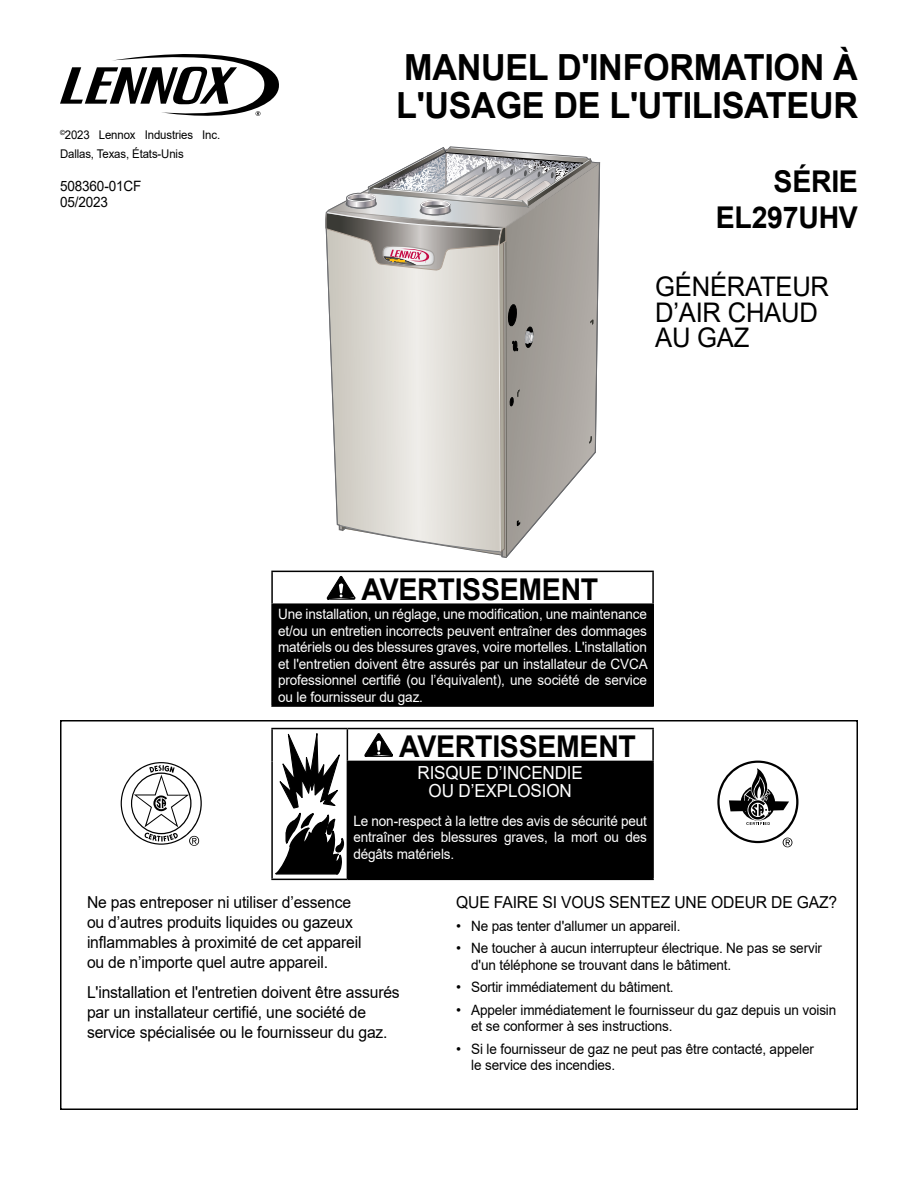
<style>
.page{position:relative;width:918px;height:1188px;background:#fff}
.page>*{position:absolute;margin:0;border:0;box-sizing:border-box;transform-origin:0 0}
.t1{font:700 36px/37.5px "Arial";letter-spacing:-.01em;color:#000;scale:.95 1}
.t2{font:700 30px/36px "Arial";letter-spacing:-.01em;color:#000;text-align:right;scale:.95 1}
.t3{font:27px/25.5px "Arial";letter-spacing:-.01em;color:#000;scale:.95 1}
.t4{font:18px/18px "Arial";letter-spacing:-.01em;color:#fff;text-align:center;scale:.95 1}
.t5{font:16.5px/19.8px "Arial";letter-spacing:-.01em;color:#000;scale:.95 1}
.t6{font:14.25px/16.5px "Arial";letter-spacing:-.01em;color:#fff;text-align:justify;scale:.95 1}
.t7{font:14.25px/16.5px "Arial";letter-spacing:-.01em;color:#000}
.t8{font:14.25px/16.5px "Arial";letter-spacing:-.01em;color:#000;scale:.95 1}
.t9{font:12px/19.5px "Arial";letter-spacing:-.01em;color:#000;scale:.95 1}
</style>
<div class="page">
<svg style="left:60px;top:54px;width:219px;height:62px"></svg>
<svg style="left:325px;top:146px;width:276px;height:412px;background:#c8c5c1"></svg>
<div style="left:272px;top:604px;width:381px;height:102px;background:#000"></div>
<hr style="left:271px;top:571px;width:383px;height:1px;background:#000">
<hr style="left:271px;top:572px;width:2px;height:31px;background:#000">
<hr style="left:652px;top:572px;width:2px;height:31px;background:#000">
<hr style="left:271px;top:603px;width:383px;height:2px;background:#000">
<hr style="left:271px;top:605px;width:2px;height:100px;background:#000">
<hr style="left:652px;top:605px;width:2px;height:100px;background:#000">
<hr style="left:271px;top:705px;width:383px;height:2px;background:#000">
<svg style="left:326px;top:576px;width:30px;height:24px"></svg>
<svg style="left:121px;top:762px;width:81px;height:84px"></svg>
<svg style="left:717px;top:761px;width:81px;height:86px"></svg>
<div style="left:347px;top:761px;width:306px;height:118px;background:#000"></div>
<hr style="left:271px;top:728px;width:76px;height:1px;background:#000">
<hr style="left:271px;top:729px;width:2px;height:32px;background:#000">
<hr style="left:347px;top:728px;width:307px;height:1px;background:#000">
<hr style="left:347px;top:729px;width:1px;height:32px;background:#000">
<hr style="left:652px;top:729px;width:2px;height:32px;background:#000">
<hr style="left:271px;top:761px;width:2px;height:118px;background:#000">
<hr style="left:347px;top:761px;width:307px;height:1px;background:#000">
<hr style="left:652px;top:762px;width:2px;height:117px;background:#000">
<hr style="left:271px;top:879px;width:76px;height:1px;background:#000">
<hr style="left:347px;top:879px;width:307px;height:1px;background:#000">
<svg style="left:274px;top:727px;width:71px;height:148px"></svg>
<svg style="left:364px;top:733px;width:29px;height:24px"></svg>
<div style="left:60px;top:720px;width:798px;height:390px;border:2px solid #000"></div>
<p class="t9" style="left:60px;top:125px;width:170px"><sup>©</sup>2023 Lennox Industries Inc.<br>Dallas, Texas, États-Unis</p>
<p class="t8" style="left:60px;top:177px;width:87px">508360-01CF<br>05/2023</p>
<h1 class="t1" style="left:396px;top:49px;width:488px">MANUEL D'INFORMATION À<br>L'USAGE DE L'UTILISATEUR</h1>
<h2 class="t2" style="left:716px;top:164px;width:151px">SÉRIE<br>EL297UHV</h2>
<h3 class="t3" style="left:655px;top:274px;width:185px">GÉNÉRATEUR<br>D’AIR CHAUD<br>AU GAZ</h3>
<h2 class="t2" style="left:362px;top:572px;width:251px">AVERTISSEMENT</h2>
<p class="t6" style="left:278px;top:606px;width:391px">Une installation, un réglage, une modification, une maintenance et/ou un entretien incorrects peuvent entraîner des dommages matériels ou des blessures graves, voire mortelles. L'installation et l'entretien doivent être assurés par un installateur de CVCA professionnel certifié (ou l’équivalent), une société de service ou le fournisseur du gaz.</p>
<h2 class="t2" style="left:399px;top:729px;width:251px">AVERTISSEMENT</h2>
<p class="t4" style="left:418px;top:764px;width:176px">RISQUE D’INCENDIE<br>OU D’EXPLOSION</p>
<p class="t6" style="left:353px;top:812px;width:311px">Le non-respect à la lettre des avis de sécurité peut entraîner des blessures graves, la mort ou des dégâts matériels.</p>
<p class="t5" style="left:87px;top:893px;width:290px">Ne pas entreposer ni utiliser d’essence ou d’autres produits liquides ou gazeux inflammables à proximité de cet appareil ou de n’importe quel autre appareil.</p>
<p class="t5" style="left:87px;top:982px;width:331px">L'installation et l'entretien doivent être assurés par un installateur certifié, une société de service spécialisée ou le fournisseur du gaz.</p>
<p class="t5" style="left:456px;top:893px;width:403px">QUE FAIRE SI VOUS SENTEZ UNE ODEUR DE GAZ?</p>
<p class="t7" style="left:456px;top:918px;width:226px">• Ne pas tenter d'allumer un appareil.</p>
<p class="t7" style="left:471px;top:940px;width:352px;text-indent:-15px">• Ne toucher à aucun interrupteur électrique. Ne pas se servir d'un téléphone se trouvant dans le bâtiment.</p>
<p class="t7" style="left:456px;top:979px;width:219px">• Sortir immédiatement du bâtiment.</p>
<p class="t7" style="left:471px;top:1002px;width:367px;text-indent:-15px">• Appeler immédiatement le fournisseur du gaz depuis un voisin et se conformer à ses instructions.</p>
<p class="t7" style="left:471px;top:1041px;width:344px;text-indent:-15px">• Si le fournisseur de gaz ne peut pas être contacté, appeler le service des incendies.</p>
</div>
